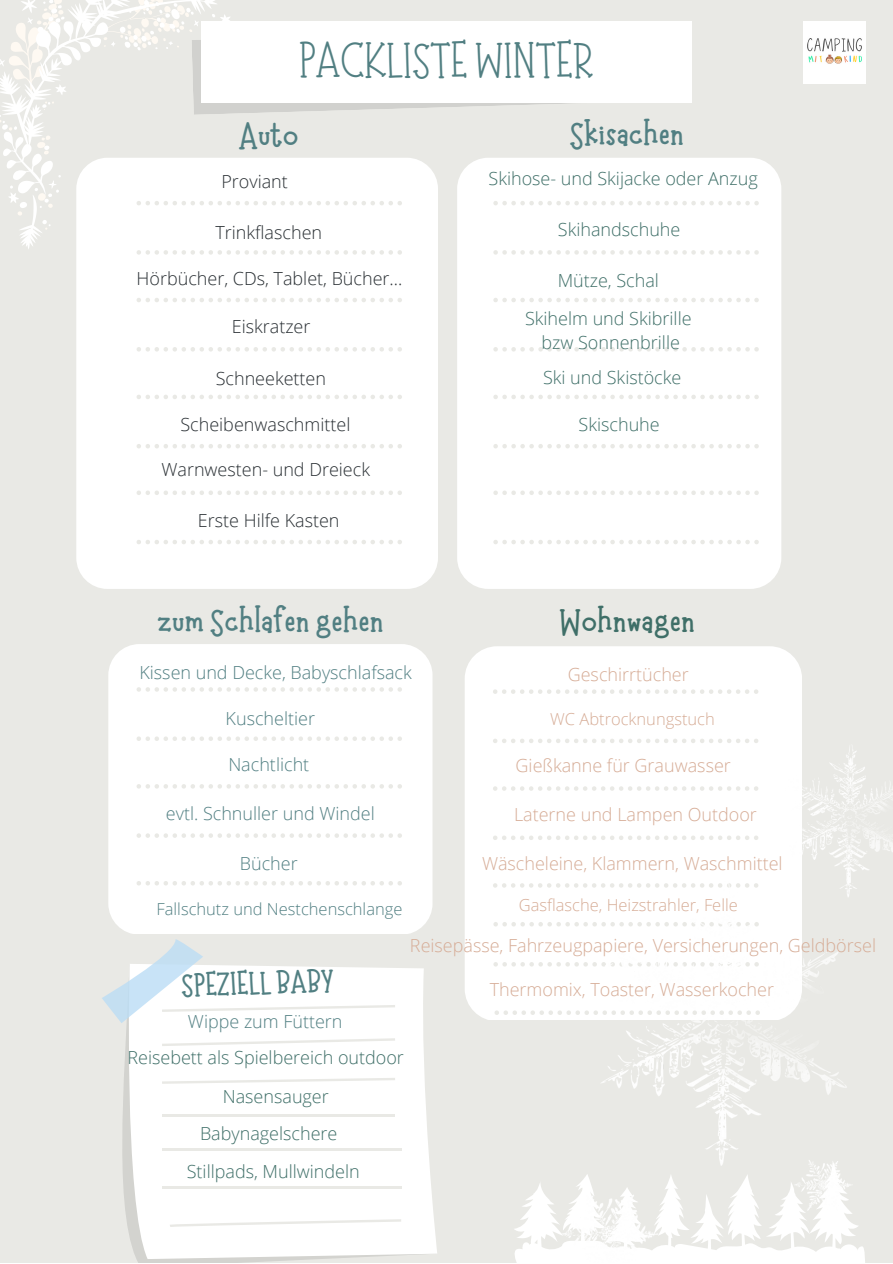
<style>
.page{position:relative;width:893px;height:1264px;background:#fff}
.page>*{position:absolute;margin:0;border:0;box-sizing:border-box;transform-origin:0 0}
.t1{font:45.9px "Moonlight";color:#517f82}
.t2{font:700 35.55px "Moonlight";color:#517f82}
.t3{font:700 35.55px "Moonlight";color:#3f6f68}
.t4{font:700 30.45px "Moonlight";color:#517f82}
.t5{font:300 18px/37.3px "Open Sans";color:#3f6f68;text-align:center}
.t6{font:300 18px "Open Sans";color:#d6ac96}
.t7{font:300 18px "Open Sans";color:#292f33}
.t8{font:300 18px "Open Sans";color:#517f82}
.t9{font:300 16.5px "Open Sans";color:#d6ac96}
.t10{font:300 16.5px "Open Sans";color:#517f82}
</style>
<div class="page">
<div style="left:0;top:0;width:892px;height:1262px;background:#e9e9e5"></div>
<div style="left:76px;top:158px;width:362px;height:431px;background:#fff;border-radius:31px"></div>
<div style="left:464px;top:646px;width:338px;height:374px;background:#fff;border-radius:32px"></div>
<svg style="left:493px;top:689px;width:265px;height:5px"></svg>
<svg style="left:493px;top:739px;width:265px;height:4px"></svg>
<svg style="left:493px;top:786px;width:68px;height:4px"></svg>
<svg style="left:493px;top:835px;width:68px;height:5px"></svg>
<svg style="left:493px;top:883px;width:68px;height:4px"></svg>
<div style="left:457px;top:158px;width:324px;height:431px;background:#fff;border-radius:31px"></div>
<svg style="left:493px;top:298px;width:265px;height:4px"></svg>
<svg style="left:493px;top:347px;width:265px;height:4px"></svg>
<svg style="left:493px;top:395px;width:265px;height:4px"></svg>
<svg style="left:493px;top:444px;width:265px;height:4px"></svg>
<svg style="left:493px;top:490px;width:265px;height:5px"></svg>
<svg style="left:493px;top:540px;width:265px;height:4px"></svg>
<svg style="left:137px;top:298px;width:265px;height:4px"></svg>
<svg style="left:136px;top:347px;width:266px;height:4px"></svg>
<svg style="left:137px;top:395px;width:265px;height:4px"></svg>
<svg style="left:136px;top:444px;width:266px;height:4px"></svg>
<svg style="left:136px;top:490px;width:266px;height:5px"></svg>
<svg style="left:137px;top:540px;width:265px;height:4px"></svg>
<div style="left:108px;top:644px;width:324px;height:289px;background:#fff;border-radius:31px"></div>
<svg style="left:136px;top:687px;width:266px;height:4px"></svg>
<svg style="left:136px;top:736px;width:266px;height:5px"></svg>
<svg style="left:136px;top:784px;width:266px;height:4px"></svg>
<svg style="left:136px;top:833px;width:266px;height:4px"></svg>
<svg style="left:136px;top:881px;width:266px;height:4px"></svg>
<svg style="left:123px;top:968px;width:314px;height:290px;background:#fcfcfb"></svg>
<svg style="left:102px;top:939px;width:293px;height:84px"></svg>
<svg style="left:162px;top:1038px;width:233px;height:8px"></svg>
<svg style="left:162px;top:1077px;width:233px;height:6px"></svg>
<hr style="left:162px;top:1114px;width:233px;height:3px;background:#e9e9e5">
<hr style="left:162px;top:1148px;width:239px;height:2px;background:#e9e9e5">
<hr style="left:162px;top:1185px;width:239px;height:3px;background:#e9e9e5">
<svg style="left:170px;top:1219px;width:231px;height:7px"></svg>
<svg style="left:493px;top:922px;width:68px;height:4px"></svg>
<svg style="left:493px;top:962px;width:68px;height:4px"></svg>
<img style="left:803px;top:21px;width:62px;height:62px">
<svg style="left:514px;top:1183px;width:48px;height:79px"></svg>
<img style="left:562px;top:747px;width:330px;height:515px">
<svg style="left:20px;top:21px;width:738px;height:234px"></svg>
<svg style="left:0;top:0;width:231px;height:226px"></svg>
<svg style="left:494px;top:1010px;width:265px;height:4px"></svg>
<h1 class="t1" style="left:299px;top:34px;width:296px">PACKLISTE WINTER</h1>
<h2 class="t2" style="left:569px;top:115px;width:116px">Skisachen</h2>
<h2 class="t2" style="left:239px;top:116px;width:61px">Auto</h2>
<p class="t7" style="left:221px;top:169px;width:68px">Proviant</p>
<p class="t7" style="left:215px;top:219px;width:108px">Trinkflaschen</p>
<p class="t7" style="left:136px;top:266px;width:267px">Hörbücher, CDs, Tablet, Bücher...</p>
<p class="t7" style="left:232px;top:314px;width:80px">Eiskratzer</p>
<p class="t7" style="left:216px;top:365px;width:112px">Schneeketten</p>
<p class="t7" style="left:180px;top:412px;width:171px">Scheibenwaschmittel</p>
<p class="t7" style="left:161px;top:456px;width:210px">Warnwesten- und Dreieck</p>
<p class="t7" style="left:198px;top:507px;width:143px">Erste Hilfe Kasten</p>
<h2 class="t2" style="left:157px;top:602px;width:228px">zum Schlafen gehen</h2>
<p class="t5" style="left:488px;top:159px;width:271px">Skihose- und Skijacke oder Anzug</p>
<p class="t5" style="left:558px;top:210px;width:124px">Skihandschuhe</p>
<p class="t5" style="left:525px;top:261px;width:168px">Mütze, Schal<br>Skihelm und Skibrille</p>
<p class="t5" style="left:541px;top:323px;width:140px">bzw Sonnenbrille</p>
<p class="t5" style="left:543px;top:358px;width:140px">Ski und Skistöcke</p>
<p class="t5" style="left:578px;top:405px;width:83px">Skischuhe</p>
<h2 class="t3" style="left:559px;top:601px;width:137px">Wohnwagen</h2>
<p class="t8" style="left:139px;top:659px;width:274px">Kissen und Decke, Babyschlafsack</p>
<p class="t6" style="left:567px;top:662px;width:123px">Geschirrtücher</p>
<p class="t9" style="left:550px;top:707px;width:166px">WC Abtrocknungstuch</p>
<p class="t6" style="left:515px;top:752px;width:217px">Gießkanne für Grauwasser</p>
<p class="t6" style="left:514px;top:802px;width:244px">Laterne und Lampen Outdoor</p>
<p class="t6" style="left:482px;top:850px;width:302px">Wäscheleine, Klammern, Waschmittel</p>
<p class="t9" style="left:519px;top:893px;width:220px">Gasflasche, Heizstrahler, Felle</p>
<p class="t6" style="left:410px;top:932px;width:467px">Reisepässe, Fahrzeugpapiere, Versicherungen, Geldbörsel</p>
<p class="t6" style="left:489px;top:977px;width:286px">Thermomix, Toaster, Wasserkocher</p>
<p class="t8" style="left:226px;top:705px;width:91px">Kuscheltier</p>
<p class="t8" style="left:228px;top:751px;width:82px">Nachtlicht</p>
<p class="t8" style="left:166px;top:801px;width:210px">evtl. Schnuller und Windel</p>
<p class="t8" style="left:240px;top:850px;width:59px">Bücher</p>
<p class="t10" style="left:156px;top:897px;width:247px">Fallschutz und Nestchenschlange</p>
<h3 class="t4" style="left:180px;top:968px;width:154px;rotate:-2deg">SPEZIELL BABY</h3>
<p class="t8" style="left:188px;top:1008px;width:156px">Wippe zum Füttern</p>
<p class="t5" style="left:127px;top:1038px;width:278px">Reisebett als Spielbereich outdoor</p>
<p class="t5" style="left:223px;top:1077px;width:108px">Nasensauger</p>
<p class="t5" style="left:187px;top:1113px;width:174px;line-height:37.8px">Babynagelschere<br>Stillpads, Mullwindeln</p>
</div>
